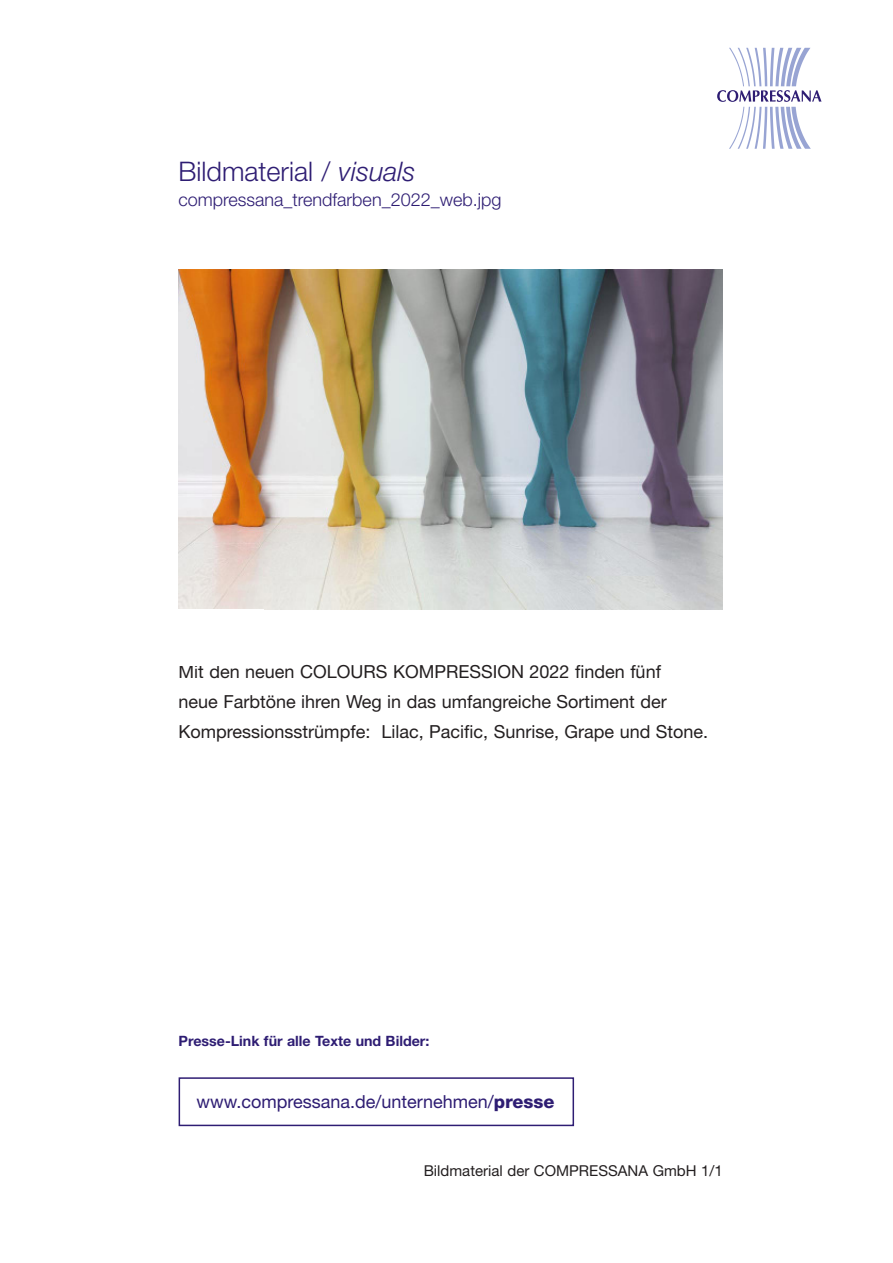
<style>
.page{position:relative;width:893px;height:1263px;background:#fff}
.page>*{position:absolute;margin:0;border:0;box-sizing:border-box;transform-origin:0 0}
.Fließtext_neu{font:300 27px "Helvetica Neue LT Std";color:#2e1d73}
.Service{font:18px/30px "Helvetica Neue LT Std";color:#231f20}
.Service-2{font:18px "Helvetica Neue LT Std";color:#2e1d73}
.Fließtext_neu-2{font:300 18px "Helvetica Neue LT Std";color:#2e1d73}
.Service-3{font:15px "Helvetica Neue LT Std";color:#231f20}
.Fließtext_neu-3{font:700 14.25px "Helvetica Neue LT Std";color:#2e1d73}
.s1{font-style:italic}
.s2{font-weight:800}
</style>
<div class="page">
<svg style="left:717px;top:48px;width:104px;height:101px"></svg>
<div style="left:179px;top:1077px;width:395px;height:49px;border:2px solid #2e1d73"></div>
<img style="left:179px;top:269px;width:544px;height:341px">
<div style="left:179px;top:609px;width:85px;height:56px;background:#fff"></div>
<p class="Fließtext_neu" style="left:179px;top:155px;width:238px">Bildmaterial / <span class="s1">visuals</span></p>
<p class="Fließtext_neu-2" style="left:179px;top:189px;width:324px">compressana_trendfarben_2022_web.jpg</p>
<p class="Service" style="left:179px;top:657px;width:531px">Mit den neuen COLOURS KOMPRESSION 2022 finden fünf<br>neue Farbtöne ihren Weg in das umfangreiche Sortiment der<br>Kompressionsstrümpfe: Lilac, Pacific, Sunrise, Grape und Stone.</p>
<p class="Fließtext_neu-3" style="left:179px;top:1032px;width:252px">Presse-Link für alle Texte und Bilder:</p>
<p class="Service-2" style="left:196px;top:1091px;width:360px">www.compressana.de/unternehmen/<span class="s2">presse</span></p>
<p class="Service-3" style="left:424px;top:1162px;width:301px">Bildmaterial der COMPRESSANA GmbH 1/1</p>
</div>
